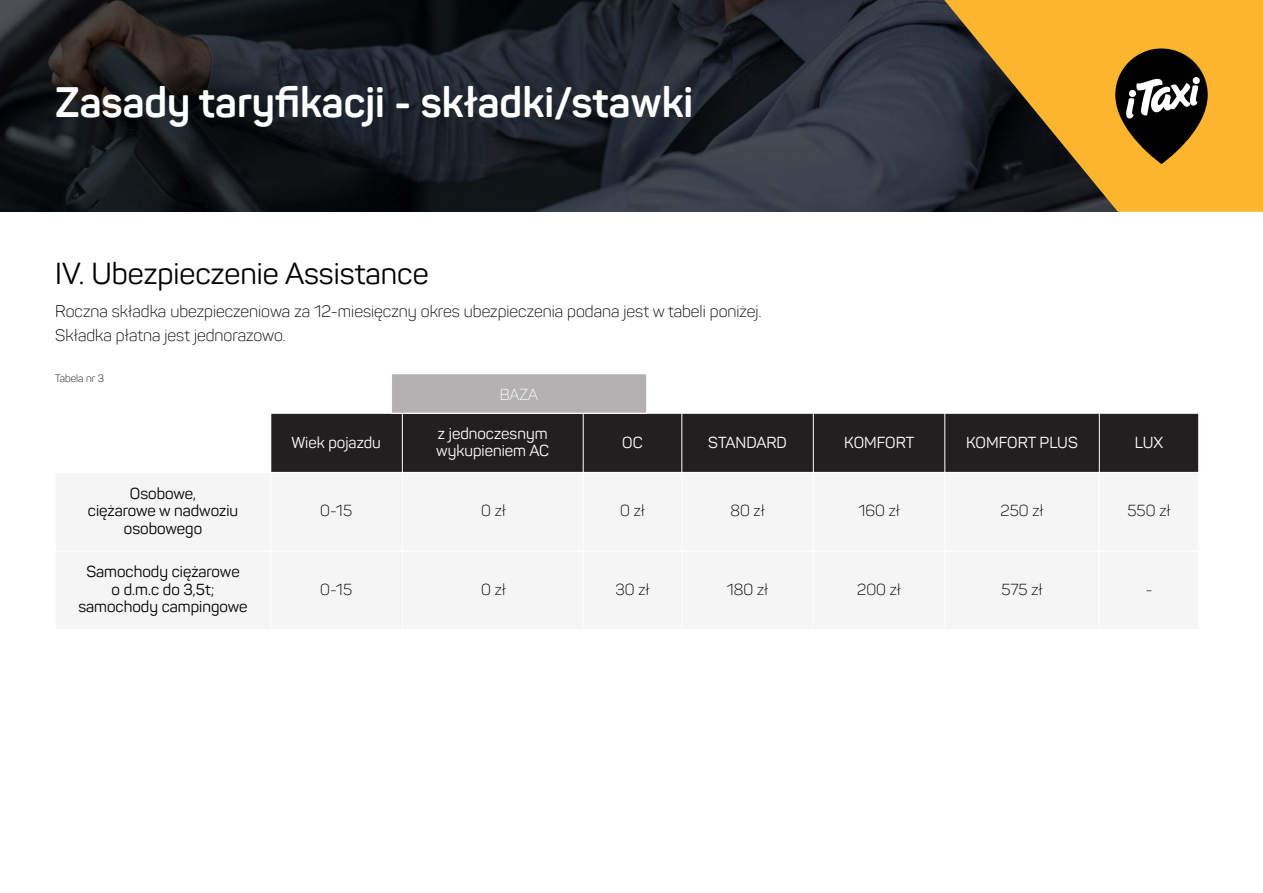
<style>
.page{position:relative;width:1263px;height:893px;background:#fff}
.page>*{position:absolute;margin:0;border:0;box-sizing:border-box;transform-origin:0 0}
.t1{font:700 42px "Panton";color:#fff}
.t2{font:30px "Panton";color:#000}
.t3{font:300 16.5px/24px "Panton";color:#000}
.t4{font:15.75px/17.2px "Panton";color:#000;text-align:center}
.t5{font:15.75px/17.2px "Panton";color:#fff}
.t6{font:300 15.75px "Panton";color:#000}
.t7{font:300 15.75px "Panton";color:#fff}
.t8{font:300 10.5px "Panton";color:#000}
</style>
<div class="page">
<img style="left:0;top:0;width:944px;height:212px">
<svg style="left:944px;top:0;width:319px;height:212px;background:#b4842a"></svg>
<svg style="left:1115px;top:48px;width:93px;height:116px;background:#3b2a0a"></svg>
<svg style="left:1126px;top:77px;width:74px;height:42px"></svg>
<div style="left:55px;top:551px;width:1144px;height:79px;background:#f1f1f2"></div>
<div style="left:392px;top:374px;width:255px;height:39px;background:#b2b0b1"></div>
<div style="left:55px;top:472px;width:1144px;height:79px;background:#f1f1f2"></div>
<div style="left:271px;top:413px;width:928px;height:59px;background:#231f20"></div>
<div style="left:55px;top:413px;width:1144px;height:60px;border:1px solid #fff"></div>
<div style="left:391px;top:373px;width:256px;height:41px;border:1px solid #fff"></div>
<div style="left:55px;top:472px;width:1144px;height:79px;border:1px solid #fff"></div>
<div style="left:55px;top:551px;width:1144px;height:79px;border:1px solid #fff"></div>
<hr style="left:402px;top:413px;width:1px;height:217px;background:#fff">
<hr style="left:583px;top:413px;width:1px;height:217px;background:#fff">
<hr style="left:681px;top:413px;width:1px;height:217px;background:#fff">
<hr style="left:813px;top:413px;width:1px;height:217px;background:#fff">
<hr style="left:944px;top:413px;width:1px;height:217px;background:#fff">
<hr style="left:1099px;top:413px;width:1px;height:217px;background:#fff">
<hr style="left:270px;top:413px;width:1px;height:217px;background:#fff">
<h1 class="t1" style="left:55px;top:76px;width:639px">Zasady taryfikacji - składki/stawki</h1>
<h2 class="t2" style="left:55px;top:255px;width:375px">IV. Ubezpieczenie Assistance</h2>
<p class="t3" style="left:55px;top:299px;width:708px">Roczna składka ubezpieczeniowa za 12-miesięczny okres ubezpieczenia podana jest w tabeli poniżej.<br>Składka płatna jest jednorazowo.</p>
<p class="t8" style="left:55px;top:372px;width:50px">Tabela nr 3</p>
<p class="t7" style="left:500px;top:385px;width:40px">BAZA</p>
<p class="t4" style="left:88px;top:485px;width:152px">Osobowe,<br>ciężarowe w nadwoziu osobowego</p>
<p class="t4" style="left:78px;top:563px;width:171px">Samochody ciężarowe<br>o d.m.c do 3,5t; samochody campingowe</p>
<p class="t5" style="left:436px;top:425px;width:114px">z jednoczesnym wykupieniem AC</p>
<p class="t5" style="left:291px;top:434px;width:91px">Wiek pojazdu</p>
<p class="t5" style="left:622px;top:434px;width:22px">OC</p>
<p class="t5" style="left:708px;top:434px;width:80px">STANDARD</p>
<p class="t5" style="left:844px;top:434px;width:71px">KOMFORT</p>
<p class="t5" style="left:966px;top:434px;width:113px">KOMFORT PLUS</p>
<p class="t5" style="left:1135px;top:434px;width:30px">LUX</p>
<p class="t6" style="left:320px;top:501px;width:33px">0-15</p>
<p class="t6" style="left:481px;top:501px;width:26px">0 zł</p>
<p class="t6" style="left:620px;top:501px;width:26px">0 zł</p>
<p class="t6" style="left:730px;top:501px;width:36px">80 zł</p>
<p class="t6" style="left:858px;top:501px;width:43px">160 zł</p>
<p class="t6" style="left:1000px;top:501px;width:45px">250 zł</p>
<p class="t6" style="left:1127px;top:501px;width:45px">550 zł</p>
<p class="t6" style="left:320px;top:580px;width:33px">0-15</p>
<p class="t6" style="left:481px;top:580px;width:26px">0 zł</p>
<p class="t6" style="left:615px;top:580px;width:36px">30 zł</p>
<p class="t6" style="left:727px;top:580px;width:43px">180 zł</p>
<p class="t6" style="left:857px;top:580px;width:45px">200 zł</p>
<p class="t6" style="left:1001px;top:580px;width:43px">575 zł</p>
<p class="t6" style="left:1146px;top:580px;width:8px">-</p>
</div>
